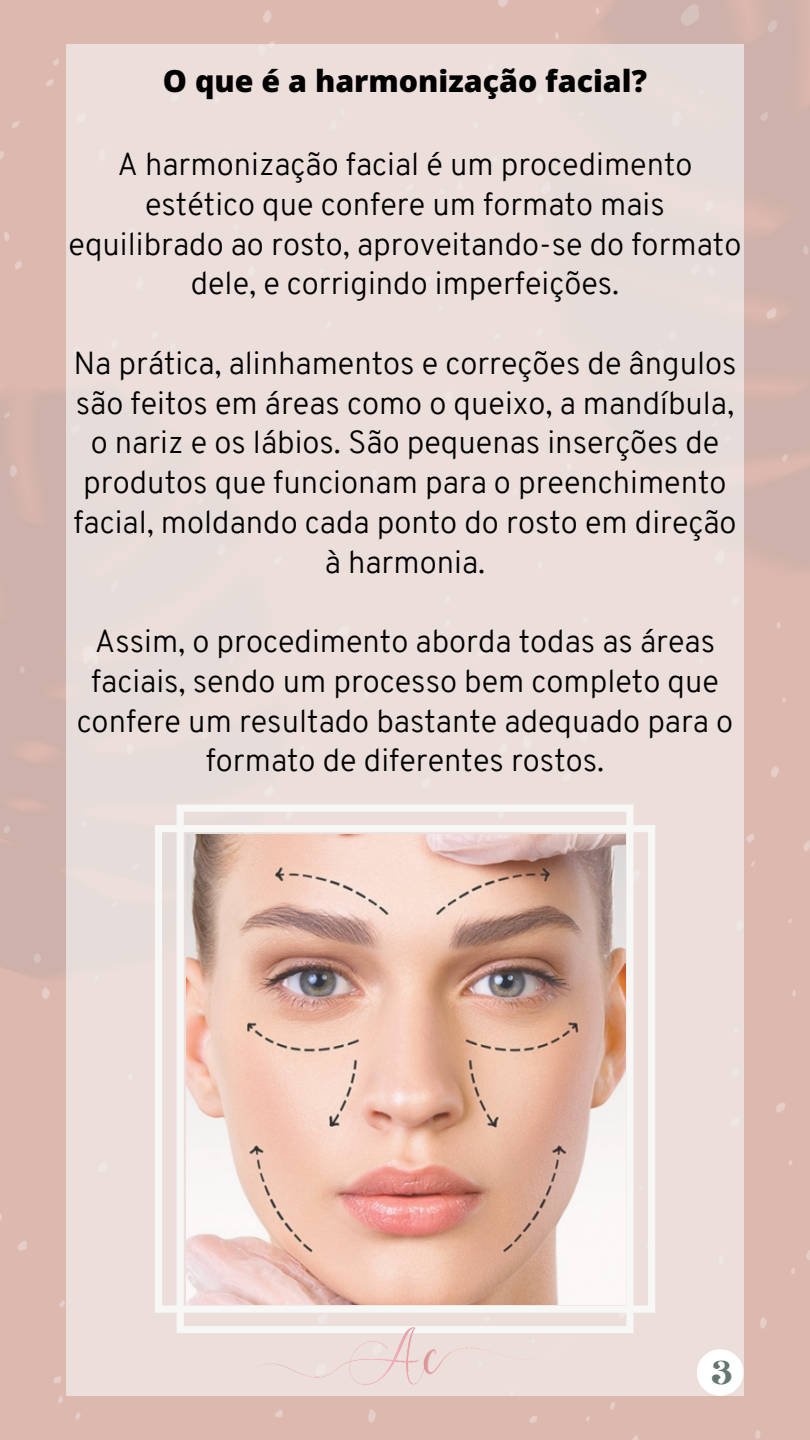
<style>
.page{position:relative;width:810px;height:1440px;background:#fff}
.page>*{position:absolute;margin:0;border:0;box-sizing:border-box;transform-origin:0 0}
.t1{font:300 31.1px/39.8px "Overpass";color:#000;text-align:center}
.t2{font:800 30.4px "Open Sans";color:#000}
.t3{font:26.4px "Brasika Display";color:#657670}
</style>
<div class="page">
<img style="left:0;top:0;width:810px;height:1440px">
<div style="left:67px;top:44px;width:677px;height:1352px;background:#ecdeda"></div>
<img style="left:177px;top:1322px;width:457px;height:63px">
<img style="left:186px;top:834px;width:440px;height:470px">
<div style="left:697px;top:1349px;width:46px;height:47px;background:#fff;border-radius:50%"></div>
<p class="t2" style="left:163px;top:59px;width:486px">O que é a harmonização facial?</p>
<p class="t1" style="left:69px;top:147px;width:674px">A harmonização facial é um procedimento estético que confere um formato mais equilibrado ao rosto, aproveitando-se do formato dele, e corrigindo imperfeições.</p>
<p class="t1" style="left:73px;top:346px;width:665px">Na prática, alinhamentos e correções de ângulos são feitos em áreas como o queixo, a mandíbula, o nariz e os lábios. São pequenas inserções de produtos que funcionam para o preenchimento facial, moldando cada ponto do rosto em direção à harmonia.</p>
<p class="t1" style="left:77px;top:624px;width:658px">Assim, o procedimento aborda todas as áreas faciais, sendo um processo bem completo que confere um resultado bastante adequado para o formato de diferentes rostos.</p>
<p class="t3" style="left:711px;top:1353px;width:22px">3</p>
</div>
